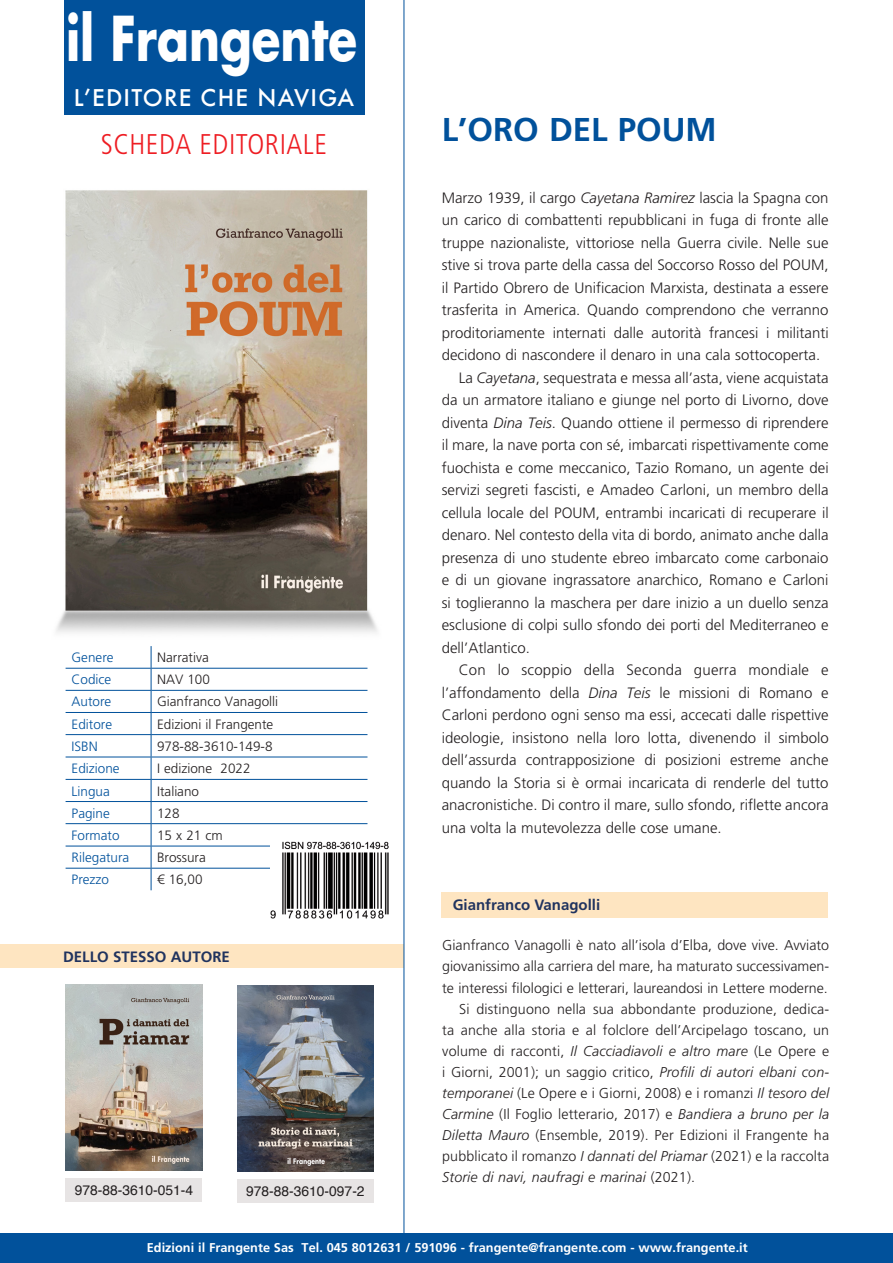
<style>
.page{position:relative;width:893px;height:1263px;background:#fff}
.page>*{position:absolute;margin:0;border:0;box-sizing:border-box;transform-origin:0 0}
.t1{font:700 60.15px "Futura Std";color:#fff;scale:.78 1}
.Normale{font:700 33px "Frutiger LT Std";color:#01519b}
.t2{font:300 condensed 28.5px "Frutiger LT Std";letter-spacing:.02em;color:#ee1d23}
.t3{font:500 22.5px "Futura";letter-spacing:.05em;color:#fff}
.Normale-2{font:300 15px/22.5px "Frutiger LT Std";color:#231f20;text-align:justify}
.t4{font:700 15px "Frutiger LT Std";color:#20335f}
.Normale-3{font:300 14.25px/21px "Frutiger LT Std";letter-spacing:.005em;color:#231f20;text-align:justify}
.Normale-4{font:13.8px "Helvetica";color:#231f20}
.Normale-5{font:300 13.5px "Frutiger LT Std";color:#231f20}
.Normale-6{font:300 13.5px "Frutiger LT Std";color:#01519b}
.Normale-7{font:700 12.75px "Frutiger LT Std";color:#fff}
.s1{font-style:italic}
</style>
<div class="page">
<div style="left:0;top:1234px;width:893px;height:29px;background:#01519b"></div>
<hr style="left:66px;top:690px;width:85px;height:1px;background:#01519b">
<hr style="left:151px;top:690px;width:216px;height:1px;background:#01519b">
<hr style="left:66px;top:712px;width:85px;height:1px;background:#01519b">
<hr style="left:151px;top:712px;width:216px;height:1px;background:#01519b">
<hr style="left:66px;top:734px;width:85px;height:1px;background:#01519b">
<hr style="left:151px;top:734px;width:216px;height:1px;background:#01519b">
<hr style="left:66px;top:757px;width:85px;height:1px;background:#01519b">
<hr style="left:151px;top:757px;width:216px;height:1px;background:#01519b">
<hr style="left:66px;top:779px;width:85px;height:1px;background:#01519b">
<hr style="left:151px;top:779px;width:216px;height:1px;background:#01519b">
<hr style="left:66px;top:801px;width:85px;height:1px;background:#01519b">
<hr style="left:151px;top:801px;width:216px;height:1px;background:#01519b">
<hr style="left:66px;top:823px;width:85px;height:1px;background:#01519b">
<hr style="left:151px;top:823px;width:216px;height:1px;background:#01519b">
<hr style="left:66px;top:846px;width:85px;height:1px;background:#01519b">
<hr style="left:151px;top:846px;width:216px;height:1px;background:#01519b">
<hr style="left:66px;top:868px;width:85px;height:1px;background:#01519b">
<hr style="left:151px;top:868px;width:216px;height:1px;background:#01519b">
<svg style="left:151px;top:646px;width:1px;height:244px"></svg>
<hr style="left:66px;top:668px;width:85px;height:1px;background:#01519b">
<hr style="left:151px;top:668px;width:216px;height:1px;background:#01519b">
<div style="left:441px;top:892px;width:387px;height:26px;background:#fee5c1"></div>
<div style="left:0;top:944px;width:404px;height:23px;background:#fee5c1"></div>
<img style="left:66px;top:984px;width:136px;height:187px">
<img style="left:237px;top:985px;width:137px;height:187px">
<hr style="left:404px;top:0;width:1px;height:1234px;background:#01519b">
<img style="left:270px;top:841px;width:119px;height:77px">
<img style="left:56px;top:190px;width:321px;height:443px">
<div style="left:66px;top:1178px;width:136px;height:23px;background:#e7e4e4"></div>
<div style="left:237px;top:1179px;width:137px;height:24px;background:#e7e4e4"></div>
<div style="left:64px;top:0;width:300px;height:115px;background:#01519b"></div>
<p class="t1" style="left:66px;top:-1px;width:375px">il Frangente</p>
<p class="t3" style="left:74px;top:82px;width:282px">L’EDITORE CHE NAVIGA</p>
<p class="t2" style="left:101px;top:128px;width:228px">SCHEDA EDITORIALE</p>
<p class="Normale-6" style="left:72px;top:650px;width:43px">Genere</p>
<p class="Normale-5" style="left:157px;top:650px;width:53px">Narrativa</p>
<p class="Normale-6" style="left:72px;top:672px;width:41px">Codice</p>
<p class="Normale-5" style="left:157px;top:672px;width:54px">NAV 100</p>
<p class="Normale-6" style="left:72px;top:694px;width:41px">Autore</p>
<p class="Normale-5" style="left:157px;top:694px;width:123px">Gianfranco Vanagolli</p>
<p class="Normale-6" style="left:72px;top:716px;width:42px">Editore</p>
<p class="Normale-5" style="left:157px;top:716px;width:118px">Edizioni il Frangente</p>
<p class="Normale-6" style="left:72px;top:738px;width:28px">ISBN</p>
<p class="Normale-5" style="left:157px;top:738px;width:117px">978-88-3610-149-8</p>
<p class="Normale-6" style="left:72px;top:761px;width:50px">Edizione</p>
<p class="Normale-5" style="left:157px;top:761px;width:95px">I edizione 2022</p>
<p class="Normale-6" style="left:72px;top:783px;width:40px">Lingua</p>
<p class="Normale-5" style="left:157px;top:783px;width:43px">Italiano</p>
<p class="Normale-6" style="left:72px;top:805px;width:40px">Pagine</p>
<p class="Normale-5" style="left:157px;top:805px;width:24px">128</p>
<p class="Normale-6" style="left:72px;top:827px;width:49px">Formato</p>
<p class="Normale-5" style="left:157px;top:827px;width:67px">15 x 21 cm</p>
<p class="Normale-6" style="left:72px;top:850px;width:59px">Rilegatura</p>
<p class="Normale-5" style="left:157px;top:850px;width:50px">Brossura</p>
<p class="Normale-6" style="left:72px;top:872px;width:39px">Prezzo</p>
<p class="Normale-5" style="left:157px;top:872px;width:47px">€ 16,00</p>
<p class="t4" style="left:63px;top:947px;width:168px">DELLO STESSO AUTORE</p>
<p class="Normale-4" style="left:75px;top:1179px;width:120px">978-88-3610-051-4</p>
<p class="Normale-4" style="left:246px;top:1180px;width:120px">978-88-3610-097-2</p>
<p class="Normale" style="left:442px;top:110px;width:277px">L’ORO DEL POUM</p>
<p class="Normale-2" style="left:442px;top:186px;width:388px">Marzo 1939, il cargo <span class="s1">Cayetana Ramirez</span> lascia la Spagna con un carico di combattenti repubblicani in fuga di fronte alle truppe nazionaliste, vittoriose nella Guerra civile. Nelle sue stive si trova parte della cassa del Soccorso Rosso del POUM, il Partido Obrero de Unificacion Marxista, destinata a essere trasferita in America. Quando comprendono che verranno proditoriamente internati dalle autorità francesi i militanti decidono di nascondere il denaro in una cala sottocoperta.</p>
<p class="Normale-2" style="left:442px;top:366px;width:388px;text-indent:17px">La <span class="s1">Cayetana</span>, sequestrata e messa all’asta, viene acquistata da un armatore italiano e giunge nel porto di Livorno, dove diventa <span class="s1">Dina Teis</span>. Quando ottiene il permesso di riprendere il mare, la nave porta con sé, imbarcati rispettivamente come fuochista e come meccanico, Tazio Romano, un agente dei servizi segreti fascisti, e Amadeo Carloni, un membro della cellula locale del POUM, entrambi incaricati di recuperare il denaro. Nel contesto della vita di bordo, animato anche dalla presenza di uno studente ebreo imbarcato come carbonaio e di un giovane ingrassatore anarchico, Romano e Carloni si toglieranno la maschera per dare inizio a un duello senza esclusione di colpi sullo sfondo dei porti del Mediterraneo e dell’Atlantico.</p>
<p class="Normale-2" style="left:442px;top:659px;width:388px;text-indent:17px">Con lo scoppio della Seconda guerra mondiale e l’affondamento della <span class="s1">Dina Teis</span> le missioni di Romano e Carloni perdono ogni senso ma essi, accecati dalle rispettive ideologie, insistono nella loro lotta, divenendo il simbolo dell’assurda contrapposizione di posizioni estreme anche quando la Storia si è ormai incaricata di renderle del tutto anacronistiche. Di contro il mare, sullo sfondo, riflette ancora una volta la mutevolezza delle cose umane.</p>
<p class="t4" style="left:453px;top:896px;width:149px">Gianfranco Vanagolli</p>
<p class="Normale-3" style="left:442px;top:935px;width:388px">Gianfranco Vanagolli è nato all’isola d’Elba, dove vive. Avviato giovanissimo alla carriera del mare, ha maturato successivamen&shy;te interessi filologici e letterari, laureandosi in Lettere moderne.</p>
<p class="Normale-3" style="left:442px;top:998px;width:388px;text-indent:17px">Si distinguono nella sua abbondante produzione, dedica&shy;ta anche alla storia e al folclore dell’Arcipelago toscano, un volume di racconti, <span class="s1">Il Cacciadiavoli e altro mare</span> (Le Opere e i Giorni, 2001); un saggio critico, <span class="s1">Profili di autori elbani con&shy;temporanei</span> (Le Opere e i Giorni, 2008) e i romanzi <span class="s1">Il tesoro del Carmine</span> (Il Foglio letterario, 2017) e <span class="s1">Bandiera a bruno per la Diletta Mauro</span> (Ensemble, 2019). Per Edizioni il Frangente ha pubblicato il romanzo <span class="s1">I dannati del Priamar</span> (2021) e la raccolta <span class="s1">Storie di navi, naufragi e marinai</span> (2021).</p>
<p class="Normale-7" style="left:147px;top:1240px;width:602px">Edizioni il Frangente Sas Tel. 045 8012631 / 591096 - frangente@frangente.com - www.frangente.it</p>
</div>
